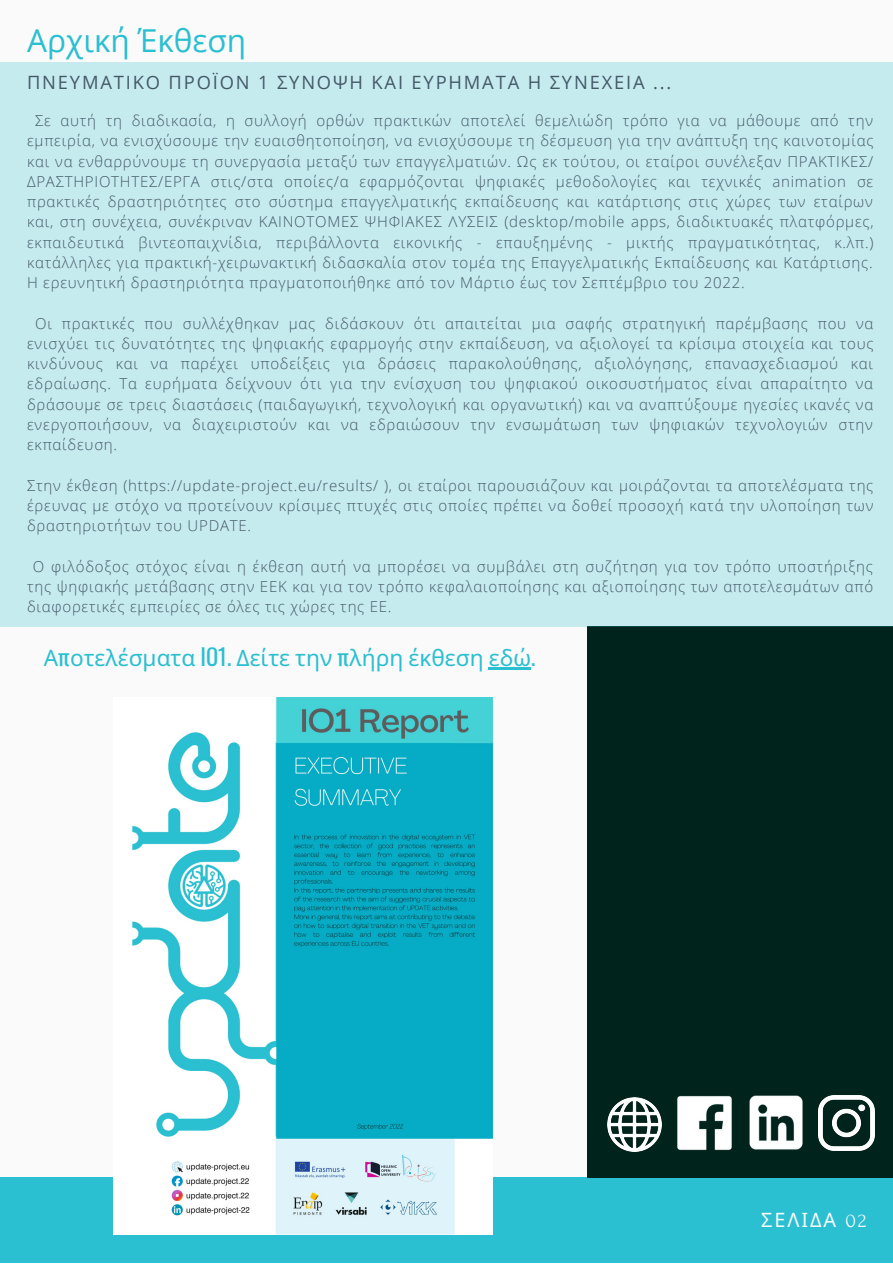
<style>
.page{position:relative;width:893px;height:1264px;background:#fff}
.page>*{position:absolute;margin:0;border:0;box-sizing:border-box;transform-origin:0 0}
.t1{font:31.5px "Open Sans";color:#2abfd1}
.t2{font:22.5px "Noto Sans";color:#2abfd1}
.t3{font:19.8px "Noto Sans";letter-spacing:.1em;color:#fafafa}
.t4{font:18.3px "Open Sans";letter-spacing:.1em;color:#435967}
.t5{font:300 15px/20.2px "Open Sans";letter-spacing:.05em;color:#435967;text-align:justify}
.s1{font-family:"Oswald"}
.s2{font-family:"Forum"}
</style>
<div class="page">
<div style="left:0;top:0;width:892px;height:1262px;background:#fafafa"></div>
<div style="left:0;top:1176px;width:892px;height:86px;background:#2abfd1"></div>
<div style="left:587px;top:626px;width:305px;height:551px;background:#00241b"></div>
<img style="left:661px;top:1096px;width:71px;height:54px">
<img style="left:749px;top:1095px;width:54px;height:55px">
<img style="left:818px;top:1095px;width:56px;height:56px">
<img style="left:607px;top:1097px;width:54px;height:54px">
<div style="left:0;top:62px;width:892px;height:564px;background:#c6ebef"></div>
<img style="left:113px;top:697px;width:379px;height:536px">
<hr style="left:489px;top:668px;width:42px;height:2px;background:#2abfd1">
<p class="t1" style="left:27px;top:18px;width:221px">Αρχική Έκθεση</p>
<p class="t4" style="left:27px;top:69px;width:645px">ΠΝΕΥΜΑΤΙΚΟ ΠΡΟΪΟΝ 1 ΣΥΝΟΨΗ ΚΑΙ ΕΥΡΗΜΑΤΑ Η ΣΥΝΕΧΕΙΑ ...</p>
<p class="t5" style="left:27px;top:110px;width:848px;text-indent:8px">Σε αυτή τη διαδικασία, η συλλογή ορθών πρακτικών αποτελεί θεμελιώδη τρόπο για να μάθουμε από την εμπειρία, να ενισχύσουμε την ευαισθητοποίηση, να ενισχύσουμε τη δέσμευση για την ανάπτυξη της καινοτομίας και να ενθαρρύνουμε τη συνεργασία μεταξύ των επαγγελματιών. Ως εκ τούτου, οι εταίροι συνέλεξαν ΠΡΑΚΤΙΚΕΣ/ ΔΡΑΣΤΗΡΙΟΤΗΤΕΣ/ΕΡΓΑ στις/στα οποίες/α εφαρμόζονται ψηφιακές μεθοδολογίες και τεχνικές animation σε πρακτικές δραστηριότητες στο σύστημα επαγγελματικής εκπαίδευσης και κατάρτισης στις χώρες των εταίρων και, στη συνέχεια, συνέκριναν ΚΑΙΝΟΤΟΜΕΣ ΨΗΦΙΑΚΕΣ ΛΥΣΕΙΣ (desktop/mobile apps, διαδικτυακές πλατφόρμες, εκπαιδευτικά βιντεοπαιχνίδια, περιβάλλοντα εικονικής - επαυξημένης - μικτής πραγματικότητας, κ.λπ.) κατάλληλες για πρακτική-χειρωνακτική διδασκαλία στον τομέα της Επαγγελματικής Εκπαίδευσης και Κατάρτισης.<br>Η ερευνητική δραστηριότητα πραγματοποιήθηκε από τον Μάρτιο έως τον Σεπτέμβριο του 2022.</p>
<p class="t5" style="left:27px;top:313px;width:848px;text-indent:8px">Οι πρακτικές που συλλέχθηκαν μας διδάσκουν ότι απαιτείται μια σαφής στρατηγική παρέμβασης που να ενισχύει τις δυνατότητες της ψηφιακής εφαρμογής στην εκπαίδευση, να αξιολογεί τα κρίσιμα στοιχεία και τους κινδύνους και να παρέχει υποδείξεις για δράσεις παρακολούθησης, αξιολόγησης, επανασχεδιασμού και εδραίωσης. Τα ευρήματα δείχνουν ότι για την ενίσχυση του ψηφιακού οικοσυστήματος είναι απαραίτητο να δράσουμε σε τρεις διαστάσεις (παιδαγωγική, τεχνολογική και οργανωτική) και να αναπτύξουμε ηγεσίες ικανές να ενεργοποιήσουν, να διαχειριστούν και να εδραιώσουν την ενσωμάτωση των ψηφιακών τεχνολογιών στην εκπαίδευση.</p>
<p class="t5" style="left:27px;top:474px;width:847px">Στην έκθεση (https://update-project.eu/results/ ), οι εταίροι παρουσιάζουν και μοιράζονται τα αποτελέσματα της έρευνας με στόχο να προτείνουν κρίσιμες πτυχές στις οποίες πρέπει να δοθεί προσοχή κατά την υλοποίηση των δραστηριοτήτων του UPDATE.</p>
<p class="t5" style="left:27px;top:555px;width:847px;text-indent:6px">Ο φιλόδοξος στόχος είναι η έκθεση αυτή να μπορέσει να συμβάλει στη συζήτηση για τον τρόπο υποστήριξης της ψηφιακής μετάβασης στην ΕΕΚ και για τον τρόπο κεφαλαιοποίησης και αξιοποίησης των αποτελεσμάτων από διαφορετικές εμπειρίες σε όλες τις χώρες της ΕΕ.</p>
<p class="t2" style="left:44px;top:641px;width:493px">Α<span class="s1">π</span>οτελέσματα <span class="s1">IO1.</span> Δείτε την <span class="s1">π</span>λήρη έκθεση εδώ<span class="s1">.</span></p>
<p class="t3" style="left:761px;top:1205px;width:107px">ΣΕΛΙΔΑ <span class="s2">02</span></p>
</div>
